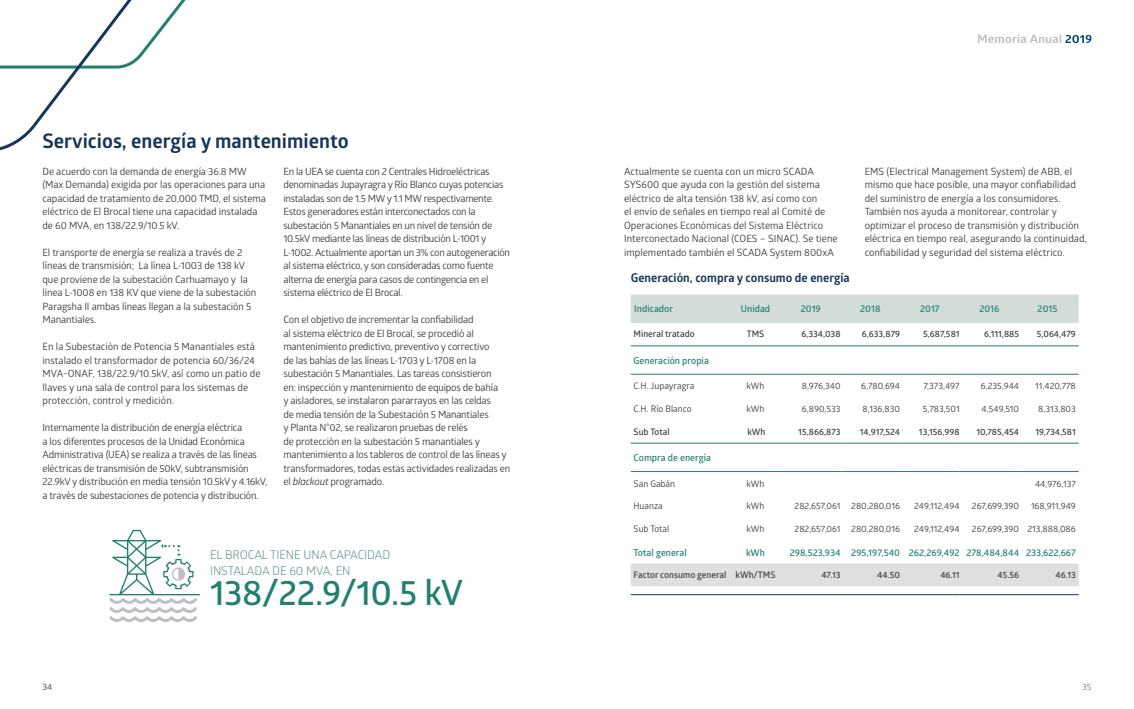
<style>
.page{position:relative;width:1134px;height:709px;background:#fff}
.page>*{position:absolute;margin:0;border:0;box-sizing:border-box;transform-origin:0 0}
.t1{font:600 35px "Glober";letter-spacing:-.01em;color:#237f70}
.t2{font:700 20px "Glober";color:#16355a}
.t3{font:12px/16px "Glober";letter-spacing:-.01em;color:#45897c}
.t4{font:700 12px "Glober";color:#16355a}
.t5{font:10px/13.5px "Glober";letter-spacing:-.02em;color:#3c3c3b}
.t6{font:10px/13.5px "Glober";color:#3c3c3b}
.t7{font:600 9.5px "Glober";color:#237f70}
.t8{font:9px "Glober";color:#3c3c3b}
.t9{font:600 9px "Glober";color:#3c3c3b}
.t10{font:9px "Glober";color:#818080}
.s1{font-style:italic}
</style>
<div class="page">
<svg style="left:978px;top:34px;width:113px;height:9px"></svg>
<svg style="left:109px;top:530px;width:91px;height:92px"></svg>
<svg style="left:0;top:0;width:186px;height:151px"></svg>
<div style="left:631px;top:294px;width:448px;height:29px;background:#d2dcd8"></div>
<div style="left:631px;top:563px;width:448px;height:23px;background:#dfdfdf"></div>
<hr style="left:631px;top:345px;width:99px;height:1px;background:#237f70">
<hr style="left:730px;top:345px;width:51px;height:1px;background:#237f70">
<hr style="left:781px;top:345px;width:59px;height:1px;background:#237f70">
<hr style="left:840px;top:345px;width:60px;height:1px;background:#237f70">
<hr style="left:900px;top:345px;width:60px;height:1px;background:#237f70">
<hr style="left:960px;top:345px;width:59px;height:1px;background:#237f70">
<hr style="left:1019px;top:345px;width:60px;height:1px;background:#237f70">
<hr style="left:631px;top:374px;width:99px;height:1px;background:#237f70">
<hr style="left:730px;top:374px;width:51px;height:1px;background:#237f70">
<hr style="left:781px;top:374px;width:59px;height:1px;background:#237f70">
<hr style="left:840px;top:374px;width:60px;height:1px;background:#237f70">
<hr style="left:900px;top:374px;width:60px;height:1px;background:#237f70">
<hr style="left:960px;top:374px;width:59px;height:1px;background:#237f70">
<hr style="left:1019px;top:374px;width:60px;height:1px;background:#237f70">
<hr style="left:631px;top:442px;width:99px;height:1px;background:#237f70">
<hr style="left:730px;top:442px;width:51px;height:1px;background:#237f70">
<hr style="left:781px;top:442px;width:59px;height:1px;background:#237f70">
<hr style="left:840px;top:442px;width:60px;height:1px;background:#237f70">
<hr style="left:900px;top:442px;width:60px;height:1px;background:#237f70">
<hr style="left:960px;top:442px;width:59px;height:1px;background:#237f70">
<hr style="left:1019px;top:442px;width:60px;height:1px;background:#237f70">
<hr style="left:631px;top:471px;width:99px;height:1px;background:#237f70">
<hr style="left:730px;top:471px;width:51px;height:1px;background:#237f70">
<hr style="left:781px;top:471px;width:59px;height:1px;background:#237f70">
<hr style="left:840px;top:471px;width:60px;height:1px;background:#237f70">
<hr style="left:900px;top:471px;width:60px;height:1px;background:#237f70">
<hr style="left:960px;top:471px;width:59px;height:1px;background:#237f70">
<hr style="left:1019px;top:471px;width:60px;height:1px;background:#237f70">
<hr style="left:631px;top:594px;width:99px;height:1px;background:#16355a">
<hr style="left:730px;top:594px;width:51px;height:1px;background:#16355a">
<hr style="left:781px;top:594px;width:59px;height:1px;background:#16355a">
<hr style="left:840px;top:594px;width:60px;height:1px;background:#16355a">
<hr style="left:900px;top:594px;width:60px;height:1px;background:#16355a">
<hr style="left:960px;top:594px;width:59px;height:1px;background:#16355a">
<hr style="left:1019px;top:594px;width:60px;height:1px;background:#16355a">
<h2 class="t2" style="left:43px;top:126px;width:308px">Servicios, energía y mantenimiento</h2>
<p class="t5" style="left:43px;top:164px;width:225px">De acuerdo con la demanda de energía 36.8 MW (Max Demanda) exigida por las operaciones para una capacidad de tratamiento de 20,000 TMD, el sistema eléctrico de El Brocal tiene una capacidad instalada de 60 MVA, en 138/22.9/10.5 kV.</p>
<p class="t5" style="left:43px;top:245px;width:215px">El transporte de energía se realiza a través de 2 líneas de transmisión; La línea L-1003 de 138 kV que proviene de la subestación Carhuamayo y la línea L-1008 en 138 KV que viene de la subestación Paragsha II ambas líneas llegan a la subestación 5<br>Manantiales.</p>
<p class="t6" style="left:43px;top:340px;width:219px">En la Subestación de Potencia 5 Manantiales está instalado el transformador de potencia 60/36/24<br>MVA−ONAF, 138/22.9/10.5kV, así como un patio de llaves y una sala de control para los sistemas de protección, control y medición.</p>
<p class="t5" style="left:43px;top:421px;width:226px">Internamente la distribución de energía eléctrica<br>a los diferentes procesos de la Unidad Económica Administrativa (UEA) se realiza a través de las líneas eléctricas de transmisión de 50kV, subtransmisión 22.9kV y distribución en media tensión 10.5kV y 4.16kV, a través de subestaciones de potencia y distribución.</p>
<p class="t5" style="left:283px;top:164px;width:228px">En la UEA se cuenta con 2 Centrales Hidroeléctricas denominadas Jupayragra y Río Blanco cuyas potencias instaladas son de 1.5 MW y 1.1 MW respectivamente.<br>Estos generadores están interconectados con la subestación 5 Manantiales en un nivel de tensión de 10.5kV mediante las líneas de distribución L-1001 y L-1002. Actualmente aportan un 3% con autogeneración al sistema eléctrico, y son consideradas como fuente alterna de energía para casos de contingencia en el sistema eléctrico de El Brocal.</p>
<p class="t5" style="left:283px;top:313px;width:228px">Con el objetivo de incrementar la confiabilidad<br>al sistema eléctrico de El Brocal, se procedió al mantenimiento predictivo, preventivo y correctivo<br>de las bahías de las líneas L-1703 y L-1708 en la subestación 5 Manantiales. Las tareas consistieron<br>en: inspección y mantenimiento de equipos de bahía<br>y aisladores, se instalaron pararrayos en las celdas<br>de media tensión de la Subestación 5 Manantiales<br>y Planta N°02, se realizaron pruebas de relés<br>de protección en la subestación 5 manantiales y mantenimiento a los tableros de control de las líneas y transformadores, todas estas actividades realizadas en el <span class="s1">blackout</span> programado.</p>
<p class="t10" style="left:43px;top:680px;width:11px">34</p>
<p class="t3" style="left:210px;top:546px;width:182px">EL BROCAL TIENE UNA CAPACIDAD<br>INSTALADA DE 60 MVA, EN</p>
<h1 class="t1" style="left:210px;top:568px;width:255px">138/22.9/10.5 kV</h1>
<p class="t6" style="left:624px;top:164px;width:215px">Actualmente se cuenta con un micro SCADA SYS600 que ayuda con la gestión del sistema eléctrico de alta tensión 138 kV, así como con<br>el envío de señales en tiempo real al Comité de Operaciones Económicas del Sistema Eléctrico Interconectado Nacional (COES – SINAC). Se tiene implementado también el SCADA System 800xA</p>
<p class="t6" style="left:865px;top:164px;width:224px">EMS (Electrical Management System) de ABB, el mismo que hace posible, una mayor confiabilidad del suministro de energía a los consumidores.<br>También nos ayuda a monitorear, controlar y optimizar el proceso de transmisión y distribución eléctrica en tiempo real, asegurando la continuidad, confiabilidad y seguridad del sistema eléctrico.</p>
<p class="t4" style="left:631px;top:269px;width:221px">Generación, compra y consumo de energía</p>
<p class="t7" style="left:634px;top:302px;width:40px">Indicador</p>
<p class="t7" style="left:741px;top:302px;width:31px">Unidad</p>
<p class="t7" style="left:801px;top:302px;width:22px">2019</p>
<p class="t7" style="left:860px;top:302px;width:22px">2018</p>
<p class="t7" style="left:920px;top:302px;width:21px">2017</p>
<p class="t7" style="left:979px;top:302px;width:22px">2016</p>
<p class="t7" style="left:1038px;top:302px;width:21px">2015</p>
<p class="t9" style="left:634px;top:328px;width:62px">Mineral tratado</p>
<p class="t9" style="left:747px;top:328px;width:19px">TMS</p>
<p class="t9" style="left:801px;top:328px;width:41px">6,334,038</p>
<p class="t9" style="left:862px;top:328px;width:40px">6,633,879</p>
<p class="t9" style="left:923px;top:328px;width:38px">5,687,581</p>
<p class="t9" style="left:984px;top:328px;width:37px">6,111,885</p>
<p class="t9" style="left:1037px;top:328px;width:41px">5,064,479</p>
<p class="t7" style="left:634px;top:353px;width:77px">Generación propia</p>
<p class="t8" style="left:634px;top:380px;width:62px">C.H. Jupayragra</p>
<p class="t8" style="left:746px;top:380px;width:19px">kWh</p>
<p class="t8" style="left:802px;top:380px;width:40px">8,976,340</p>
<p class="t8" style="left:861px;top:380px;width:40px">6,780,694</p>
<p class="t8" style="left:923px;top:380px;width:38px">7,373,497</p>
<p class="t8" style="left:981px;top:380px;width:40px">6,235,944</p>
<p class="t8" style="left:1035px;top:380px;width:42px">11,420,778</p>
<p class="t8" style="left:634px;top:402px;width:60px">C.H. Río Blanco</p>
<p class="t8" style="left:746px;top:402px;width:19px">kWh</p>
<p class="t8" style="left:802px;top:402px;width:40px">6,890,533</p>
<p class="t8" style="left:862px;top:402px;width:39px">8,136,830</p>
<p class="t8" style="left:923px;top:402px;width:38px">5,783,501</p>
<p class="t8" style="left:982px;top:402px;width:39px">4,549,510</p>
<p class="t8" style="left:1038px;top:402px;width:39px">8,313,803</p>
<p class="t9" style="left:634px;top:425px;width:38px">Sub Total</p>
<p class="t9" style="left:747px;top:425px;width:20px">kWh</p>
<p class="t9" style="left:798px;top:425px;width:44px">15,866,873</p>
<p class="t9" style="left:860px;top:425px;width:42px">14,917,524</p>
<p class="t9" style="left:919px;top:425px;width:42px">13,156,998</p>
<p class="t9" style="left:976px;top:425px;width:44px">10,785,454</p>
<p class="t9" style="left:1035px;top:425px;width:42px">19,734,581</p>
<p class="t7" style="left:634px;top:451px;width:79px">Compra de energía</p>
<p class="t8" style="left:634px;top:477px;width:43px">San Gabán</p>
<p class="t8" style="left:746px;top:477px;width:19px">kWh</p>
<p class="t8" style="left:1035px;top:477px;width:42px">44,976,137</p>
<p class="t8" style="left:634px;top:500px;width:31px">Huanza</p>
<p class="t8" style="left:746px;top:500px;width:19px">kWh</p>
<p class="t8" style="left:794px;top:500px;width:107px">282,657,061 280,280,016</p>
<p class="t8" style="left:914px;top:500px;width:47px">249,112,494</p>
<p class="t8" style="left:972px;top:500px;width:49px">267,699,390</p>
<p class="t8" style="left:1031px;top:500px;width:46px">168,911,949</p>
<p class="t8" style="left:634px;top:523px;width:37px">Sub Total</p>
<p class="t8" style="left:746px;top:523px;width:19px">kWh</p>
<p class="t8" style="left:794px;top:523px;width:107px">282,657,061 280,280,016</p>
<p class="t8" style="left:914px;top:523px;width:47px">249,112,494</p>
<p class="t8" style="left:972px;top:523px;width:105px">267,699,390 213,888,086</p>
<p class="t7" style="left:634px;top:545px;width:55px">Total general</p>
<p class="t7" style="left:746px;top:545px;width:21px">kWh</p>
<p class="t7" style="left:790px;top:545px;width:288px">298,523,934 295,197,540 262,269,492 278,484,844 233,622,667</p>
<p class="t9" style="left:634px;top:568px;width:143px">Factor consumo general kWh/TMS</p>
<p class="t9" style="left:821px;top:568px;width:21px">47.13</p>
<p class="t9" style="left:877px;top:568px;width:24px">44.50</p>
<p class="t9" style="left:940px;top:568px;width:21px">46.11</p>
<p class="t9" style="left:997px;top:568px;width:23px">45.56</p>
<p class="t9" style="left:1055px;top:568px;width:22px">46.13</p>
<p class="t10" style="left:1082px;top:680px;width:11px">35</p>
</div>
